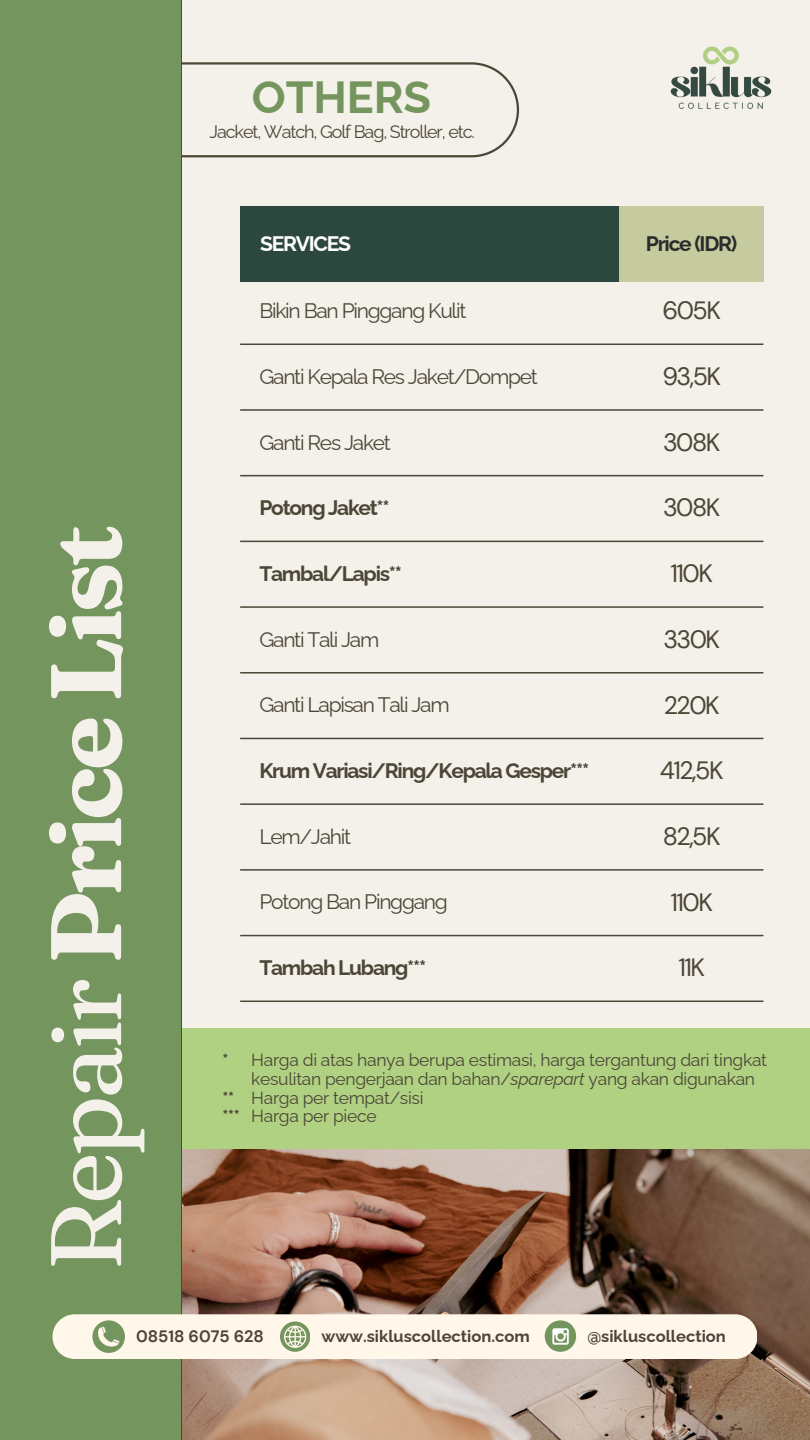
<style>
.page{position:relative;width:810px;height:1440px;background:#f4f1ea}
.page>*{position:absolute;margin:0;border:0;box-sizing:border-box;transform-origin:0 0}
.t1{font:700 100px "Fraunces 9 pt";letter-spacing:-.045em;color:#f4f1ea}
.t2{font:700 45px "Raleway";letter-spacing:-.005em;color:#75955f}
.t3{font:25px "DM Sans";letter-spacing:-.06em;color:#4c4637}
.t4{font:21px "Raleway";letter-spacing:-.06em;color:#4c4637}
.t5{font:700 21px "Raleway";letter-spacing:-.06em;color:#4c4637}
.t6{font:700 21px "Raleway";letter-spacing:-.06em;color:#2b2b2b}
.t7{font:700 21px "Raleway";letter-spacing:-.06em;color:#fff}
.t8{font:18px "Raleway";letter-spacing:-.06em;color:#4c4637}
.t9{font:17.5px/18.8px "Raleway";letter-spacing:-.02em;color:#4c4637}
.t10{font:700 17.5px "Raleway";color:#4c4637}
.t11{font:700 16.5px "Raleway";color:#4d443c}
.t12{font:700 16.5px "DM Sans";color:#4d443c}
.s1{font-weight:400}
.s2{font-style:italic}
</style>
<div class="page">
<svg style="left:182px;top:62px;width:337px;height:95px"></svg>
<img style="left:182px;top:1149px;width:628px;height:291px">
<div style="left:182px;top:1028px;width:628px;height:121px;background:#b0d182"></div>
<hr style="left:180px;top:0;width:2px;height:1440px;background:#4c4637">
<div style="left:0;top:0;width:181px;height:1440px;background:#75955f"></div>
<div style="left:52px;top:1314px;width:705px;height:45px;background:#fff7e9;border-radius:22px"></div>
<svg style="left:92px;top:1320px;width:33px;height:33px"></svg>
<svg style="left:280px;top:1321px;width:30px;height:30px"></svg>
<div style="left:545px;top:1320px;width:31px;height:32px;background:#75955f;border-radius:50%"></div>
<svg style="left:552px;top:1328px;width:17px;height:17px"></svg>
<div style="left:240px;top:206px;width:523px;height:76px;background:#c6cb9f"></div>
<div style="left:240px;top:206px;width:379px;height:76px;background:#2c473e"></div>
<hr style="left:240px;top:344px;width:523px;height:1px;background:#4c4637">
<hr style="left:240px;top:409px;width:523px;height:2px;background:#4c4637">
<hr style="left:240px;top:475px;width:523px;height:1px;background:#4c4637">
<hr style="left:240px;top:541px;width:523px;height:1px;background:#4c4637">
<img style="left:670px;top:46px;width:102px;height:63px">
<hr style="left:240px;top:606px;width:523px;height:2px;background:#4c4637">
<hr style="left:240px;top:672px;width:523px;height:2px;background:#4c4637">
<hr style="left:240px;top:738px;width:523px;height:1px;background:#4c4637">
<hr style="left:240px;top:803px;width:523px;height:2px;background:#4c4637">
<hr style="left:240px;top:869px;width:523px;height:2px;background:#4c4637">
<hr style="left:240px;top:935px;width:523px;height:1px;background:#4c4637">
<hr style="left:240px;top:1001px;width:523px;height:1px;background:#4c4637">
<p class="t2" style="left:252px;top:71px;width:181px">OTHERS</p>
<p class="t1" style="left:23px;top:1271px;width:748px;rotate:-90deg"><span class="s1">Repair</span> Price List</p>
<p class="t8" style="left:209px;top:121px;width:267px">Jacket, Watch, Golf Bag, Stroller, etc.</p>
<h5 class="t7" style="left:260px;top:231px;width:92px">SERVICES</h5>
<p class="t6" style="left:646px;top:231px;width:93px">Price (IDR)</p>
<h3 class="t4" style="left:259px;top:298px;width:209px">Bikin Ban Pinggang Kulit</h3>
<h6 class="t3" style="left:663px;top:294px;width:60px">605K</h6>
<h6 class="t4" style="left:259px;top:364px;width:280px">Ganti Kepala Res Jaket/Dompet</h6>
<p class="t3" style="left:662px;top:360px;width:60px">93,5K</p>
<p class="t4" style="left:259px;top:430px;width:133px">Ganti Res Jaket</p>
<p class="t3" style="left:663px;top:426px;width:59px">308K</p>
<h3 class="t5" style="left:259px;top:496px;width:132px">Potong Jaket**</h3>
<h3 class="t3" style="left:663px;top:492px;width:59px">308K</h3>
<h3 class="t5" style="left:259px;top:561px;width:144px">Tambal/Lapis**</h3>
<p class="t3" style="left:670px;top:557px;width:44px">110K</p>
<p class="t4" style="left:259px;top:627px;width:122px">Ganti Tali Jam</p>
<p class="t3" style="left:663px;top:623px;width:58px">330K</p>
<p class="t4" style="left:259px;top:693px;width:192px">Ganti Lapisan Tali Jam</p>
<h3 class="t3" style="left:664px;top:689px;width:57px">220K</h3>
<h3 class="t5" style="left:259px;top:758px;width:331px">Krum Variasi/Ring/Kepala Gesper***</h3>
<p class="t3" style="left:660px;top:754px;width:65px">412,5K</p>
<h5 class="t4" style="left:259px;top:824px;width:93px">Lem/Jahit</h5>
<p class="t3" style="left:663px;top:820px;width:59px">82,5K</p>
<p class="t4" style="left:259px;top:890px;width:190px">Potong Ban Pinggang</p>
<h3 class="t3" style="left:670px;top:886px;width:44px">110K</h3>
<h3 class="t5" style="left:259px;top:955px;width:169px">Tambah Lubang***</h3>
<p class="t3" style="left:678px;top:952px;width:28px">11K</p>
<p class="t10" style="left:222px;top:1050px;width:8px">*</p>
<h3 class="t10" style="left:222px;top:1087px;width:13px">**</h3>
<p class="t10" style="left:222px;top:1106px;width:19px">***</p>
<p class="t9" style="left:251px;top:1051px;width:517px">Harga di atas hanya berupa estimasi, harga tergantung dari tingkat kesulitan pengerjaan dan bahan/<span class="s2">sparepart</span> yang akan digunakan</p>
<h3 class="t9" style="left:251px;top:1088px;width:174px">Harga per tempat/sisi</h3>
<p class="t9" style="left:251px;top:1107px;width:127px">Harga per piece</p>
<h2 class="t12" style="left:136px;top:1326px;width:129px">08518 6075 628</h2>
<h4 class="t11" style="left:322px;top:1327px;width:210px">www.sikluscollection.com</h4>
<p class="t11" style="left:587px;top:1327px;width:140px">@sikluscollection</p>
</div>
